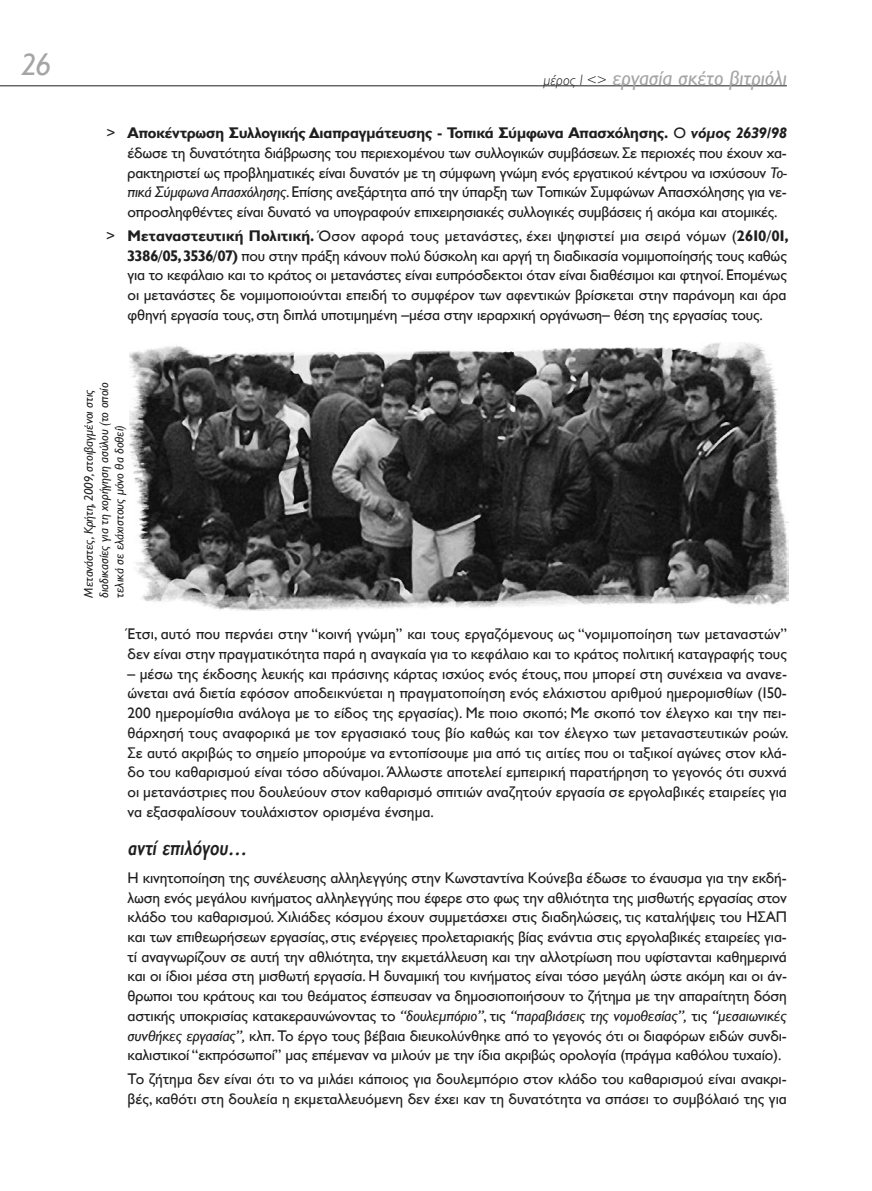
<style>
.page{position:relative;width:872px;height:1191px;background:#fff}
.page>*{position:absolute;margin:0;border:0;box-sizing:border-box;transform-origin:0 0}
.t1{font:italic 31.5px "Gill Sans Hel";color:#a5a5a5}
.t2{font:italic 21px "Gill Sans Hel";color:#a5a5a5}
.t3{font:21px "Gill Sans Hel Sem Con Bd It";color:#1f1f1f}
.t4{font:15.45px/19.6px "Gill Sans Hel";color:#1f1f1f}
.t5{font:italic 12.6px/15.3px "Gill Sans Hel";color:#1f1f1f}
.s1{font-weight:300;font-size:15px;color:#1f1f1f}
.s2{font-weight:700}
.s3{font-weight:700;font-style:italic}
.s4{font-style:italic}
</style>
<div class="page">
<hr style="left:0;top:86px;width:787px;height:1px;background:#1f1f1f">
<img style="left:129px;top:342px;width:660px;height:268px">
<h1 class="t1" style="left:21px;top:47px;width:31px">26</h1>
<h2 class="t2" style="left:543px;top:66px;width:245px"><span class="s1">μέρος Ι &lt;&gt;</span> εργασία σκέτο βιτριόλι</h2>
<p class="t4" style="left:128px;top:123px;width:661px;text-align:justify;text-indent:-21px">&gt; <span class="s2">Αποκέντρωση Συλλογικής Διαπραγμάτευσης - Τοπικά Σύμφωνα Απασχόλησης.</span> Ο <span class="s3">νόμος 2639/98 </span>έδωσε τη δυνατότητα διάβρωσης του περιεχομένου των συλλογικών συμβάσεων. Σε περιοχές που έχουν χα&shy;ρακτηριστεί ως προβληματικές είναι δυνατόν με τη σύμφωνη γνώμη ενός εργατικού κέντρου να ισχύσουν <span class="s4">Το&shy;πικά Σύμφωνα Απασχόλησης</span>. Επίσης ανεξάρτητα από την ύπαρξη των Τοπικών Συμφώνων Απασχόλησης για νε&shy;οπροσληφθέντες είναι δυνατό να υπογραφούν επιχειρησιακές συλλογικές συμβάσεις ή ακόμα και ατομικές.</p>
<p class="t4" style="left:128px;top:226px;width:662px;text-indent:-21px">&gt; <span class="s2">Μεταναστευτική Πολιτική.</span> Όσον αφορά τους μετανάστες, έχει ψηφιστεί μια σειρά νόμων (<span class="s2">2610/01, 3386/05, 3536/07)</span> που στην πράξη κάνουν πολύ δύσκολη και αργή τη διαδικασία νομιμοποίησής τους καθώς για το κεφάλαιο και το κράτος οι μετανάστες είναι ευπρόσδεκτοι όταν είναι διαθέσιμοι και φτηνοί. Επομένως οι μετανάστες δε νομιμοποιούνται επειδή το συμφέρον των αφεντικών βρίσκεται στην παράνομη και άρα φθηνή εργασία τους, στη διπλά υποτιμημένη –μέσα στην ιεραρχική οργάνωση– θέση της εργασίας τους.</p>
<p class="t5" style="left:81px;top:597px;width:216px;rotate:-90deg">Μετανάστες, Κρήτη, 2009, στοιβαγμένοι στις διαδικασίες για τη χορήγηση ασύλου (το οποίο τελικά σε ελάχιστους μόνο θα δοθεί)</p>
<p class="t4" style="left:128px;top:624px;width:661px">Έτσι, αυτό που περνάει στην “κοινή γνώμη” και τους εργαζόμενους ως “νομιμοποίηση των μεταναστών” δεν είναι στην πραγματικότητα παρά η αναγκαία για το κεφάλαιο και το κράτος πολιτική καταγραφής τους</p>
<p class="t4" style="left:128px;top:664px;width:662px">– μέσω της έκδοσης λευκής και πράσινης κάρτας ισχύος ενός έτους, που μπορεί στη συνέχεια να ανανε&shy;ώνεται ανά διετία εφόσον αποδεικνύεται η πραγματοποίηση ενός ελάχιστου αριθμού ημερομισθίων (150- 200 ημερομίσθια ανάλογα με το είδος της εργασίας). Με ποιο σκοπό; Με σκοπό τον έλεγχο και την πει&shy;θάρχησή τους αναφορικά με τον εργασιακό τους βίο καθώς και τον έλεγχο των μεταναστευτικών ροών.<br>Σε αυτό ακριβώς το σημείο μπορούμε να εντοπίσουμε μια από τις αιτίες που οι ταξικοί αγώνες στον κλά&shy;δο του καθαρισμού είναι τόσο αδύναμοι. Άλλωστε αποτελεί εμπειρική παρατήρηση το γεγονός ότι συχνά οι μετανάστριες που δουλεύουν στον καθαρισμό σπιτιών αναζητούν εργασία σε εργολαβικές εταιρείες για να εξασφαλίσουν τουλάχιστον ορισμένα ένσημα.</p>
<h2 class="t3" style="left:128px;top:836px;width:121px">αντί επιλόγουÉ</h2>
<p class="t4" style="left:128px;top:868px;width:661px;text-align:justify">Η κινητοποίηση της συνέλευσης αλληλεγγύης στην Κωνσταντίνα Κούνεβα έδωσε το έναυσμα για την εκδή&shy;λωση ενός μεγάλου κινήματος αλληλεγγύης που έφερε στο φως την αθλιότητα της μισθωτής εργασίας στον κλάδο του καθαρισμού. Χιλιάδες κόσμου έχουν συμμετάσχει στις διαδηλώσεις, τις καταλήψεις του ΗΣΑΠ και των επιθεωρήσεων εργασίας, στις ενέργειες προλεταριακής βίας ενάντια στις εργολαβικές εταιρείες για&shy;τί αναγνωρίζουν σε αυτή την αθλιότητα, την εκμετάλλευση και την αλλοτρίωση που υφίστανται καθημερινά και οι ίδιοι μέσα στη μισθωτή εργασία. Η δυναμική του κινήματος είναι τόσο μεγάλη ώστε ακόμη και οι άν&shy;θρωποι του κράτους και του θεάματος έσπευσαν να δημοσιοποιήσουν το ζήτημα με την απαραίτητη δόση αστικής υποκρισίας κατακεραυνώνοντας το <span class="s4">“δουλεμπόριο”</span>, τις <span class="s4">“παραβιάσεις της νομοθεσίας”,</span> τις <span class="s4">“μεσαιωνικές συνθήκες εργασίας”,</span> κλπ. Το έργο τους βέβαια διευκολύνθηκε από το γεγονός ότι οι διαφόρων ειδών συνδι&shy;καλιστικοί “εκπρόσωποί” μας επέμεναν να μιλούν με την ίδια ακριβώς ορολογία (πράγμα καθόλου τυχαίο).</p>
<p class="t4" style="left:128px;top:1069px;width:661px">Το ζήτημα δεν είναι ότι το να μιλάει κάποιος για δουλεμπόριο στον κλάδο του καθαρισμού είναι ανακρι&shy;βές, καθότι στη δουλεία η εκμεταλλευόμενη δεν έχει καν τη δυνατότητα να σπάσει το συμβόλαιό της για</p>
</div>
